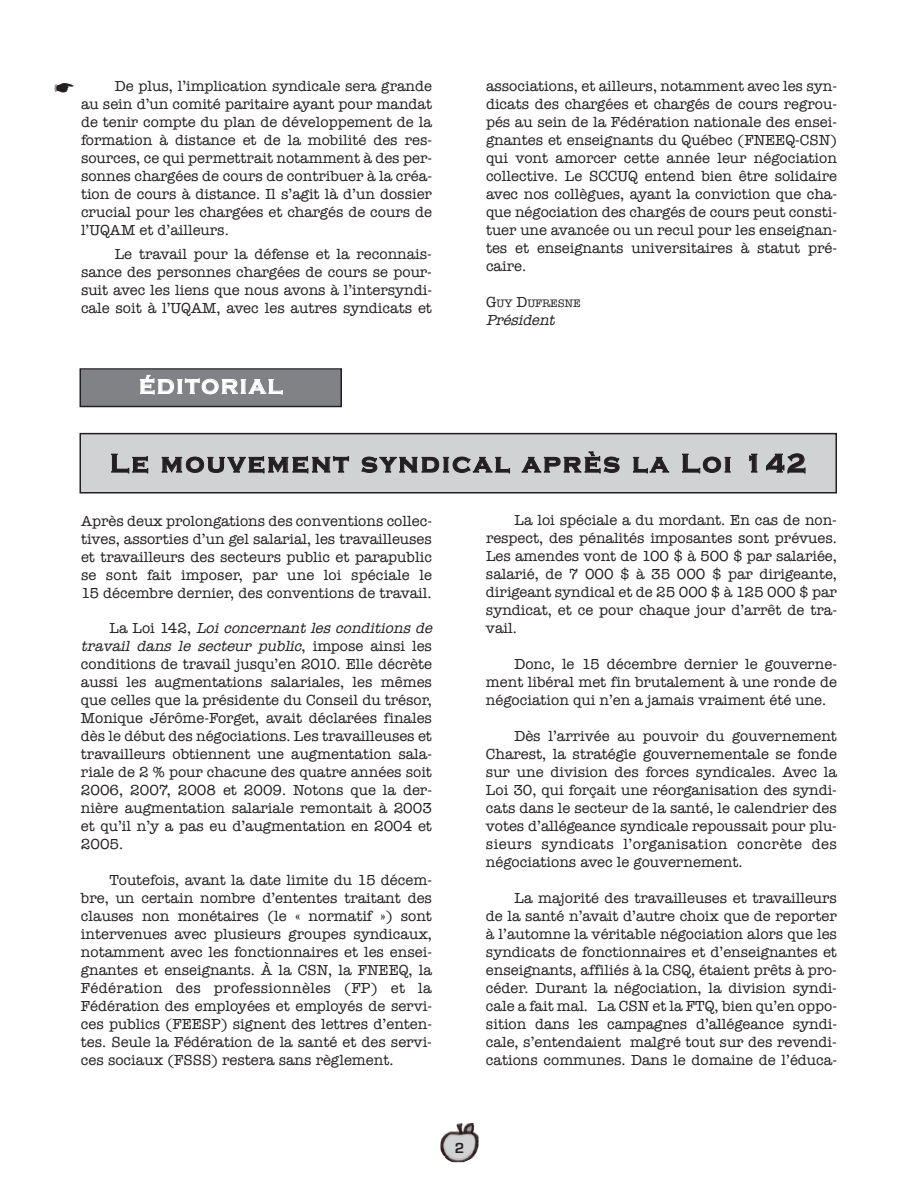
<style>
.page{position:relative;width:918px;height:1188px;background:#fff}
.page>*{position:absolute;margin:0;border:0;box-sizing:border-box;transform-origin:0 0}
.t1{font:700 27px "Copperplate Gothic";letter-spacing:.085em;color:#231f20}
.t2{font:700 21px "Copperplate Gothic";letter-spacing:.09em;color:#fff}
.t3{font:700 15.15px "Eurostile";color:#231f20}
.t4{font:15px/18px "American Typewriter";color:#231f20;text-align:justify}
.t5{font:italic 15px "American Typewriter";color:#231f20}
.t6{font:11.25px "American Typewriter";letter-spacing:-.01em;color:#231f20}
.s1{font-size:15px}
.s2{font-style:italic}
</style>
<div class="page">
<svg style="left:440px;top:1123px;width:39px;height:40px"></svg>
<div style="left:81px;top:370px;width:259px;height:36px;background:#808285"></div>
<div style="left:80px;top:368px;width:262px;height:39px;border:2px solid #231f20"></div>
<div style="left:81px;top:434px;width:755px;height:58px;background:#d1d2d4"></div>
<div style="left:80px;top:433px;width:757px;height:61px;border:2px solid #231f20"></div>
<p class="t4" style="left:81px;top:77px;width:353px;text-indent:34px">De plus, l’implication syndicale sera grande au sein d’un comité paritaire ayant pour mandat de tenir compte du plan de développement de la formation à distance et de la mobilité des res&shy;sources, ce qui permettrait notamment à des per&shy;sonnes chargées de cours de contribuer à la créa&shy;tion de cours à distance. Il s’agit là d’un dossier crucial pour les chargées et chargés de cours de l’UQAM et d’ailleurs.</p>
<p class="t4" style="left:81px;top:245px;width:353px;text-indent:34px">Le travail pour la défense et la reconnais&shy;sance des personnes chargées de cours se pour&shy;suit avec les liens que nous avons à l’intersyndi&shy;cale soit à l’UQAM, avec les autres syndicats et</p>
<h2 class="t2" style="left:139px;top:374px;width:145px">ÉDITORIAL</h2>
<p class="t4" style="left:486px;top:77px;width:353px">associations, et ailleurs, notamment avec les syn&shy;dicats des chargées et chargés de cours regrou&shy;pés au sein de la Fédération nationale des ensei&shy;gnantes et enseignants du Québec (FNEEQ-CSN) qui vont amorcer cette année leur négociation collective. Le SCCUQ entend bien être solidaire avec nos collègues, ayant la conviction que cha&shy;que négociation des chargés de cours peut consti&shy;tuer une avancée ou un recul pour les enseignan&shy;tes et enseignants universitaires à statut pré&shy;caire.</p>
<p class="t6" style="left:486px;top:297px;width:96px"><span class="s1">G</span>UY <span class="s1">D</span>UFRESNE</p>
<p class="t5" style="left:486px;top:312px;width:74px">Président</p>
<h1 class="t1" style="left:110px;top:447px;width:698px">Le mouvement syndical après la Loi 142</h1>
<p class="t4" style="left:81px;top:512px;width:353px">Après deux prolongations des conventions collec&shy;tives, assorties d’un gel salarial, les travailleuses et travailleurs des secteurs public et parapublic se sont fait imposer, par une loi spéciale le 15 décembre dernier, des conventions de travail.</p>
<p class="t4" style="left:81px;top:619px;width:356px;text-align:left;text-indent:29px">L a L o i 14 2 , <span class="s2">Loi concernant les conditions de travail dans le secteur public</span>, i m p o s e a i n s i l e s conditions de travail jusqu’en 2010. Elle décrète aussi les augmentations salariales, les mêmes que celles que la présidente du Conseil du trésor, Monique Jérôme-Forget, avait déclarées finales dès le début des négociations. Les travailleuses et travailleurs obtiennent une augmentation sala&shy;riale de 2 % pour chacune des quatre années soit 2006, 2007, 2008 et 2009. Notons que la der&shy;nière augmentation salariale remontait à 2003 et qu’il n’y a pas eu d’augmentation en 2004 et 2005.</p>
<p class="t4" style="left:81px;top:871px;width:353px;text-indent:28px">Toutefois, avant la date limite du 15 décem&shy;bre, un certain nombre d’ententes traitant des clauses non monétaires (le « normatif ») sont intervenues avec plusieurs groupes syndicaux, notamment avec les fonctionnaires et les ensei&shy;gnantes et enseignants. À la CSN, la FNEEQ, la Fédération des professionnèles (FP) et la Fédération des employées et employés de servi&shy;ces publics (FEESP) signent des lettres d’enten&shy;tes. Seule la Fédération de la santé et des servi&shy;ces sociaux (FSSS) restera sans règlement.</p>
<p class="t4" style="left:486px;top:511px;width:353px;text-indent:29px">La loi spéciale a du mordant. En cas de non&shy;respect, des pénalités imposantes sont prévues.<br>Les amendes vont de 100 $ à 500 $ par salariée, salarié, de 7 000 $ à 35 000 $ par dirigeante, dirigeant syndical et de 25 000 $ à 125 000 $ par syndicat, et ce pour chaque jour d’arrêt de tra&shy;vail.</p>
<p class="t4" style="left:486px;top:655px;width:353px;text-indent:28px">Donc, le 15 décembre dernier le gouverne&shy;ment libéral met fin brutalement à une ronde de négociation qui n’en a jamais vraiment été une.</p>
<p class="t4" style="left:486px;top:727px;width:353px;text-indent:29px">Dès l’arrivée au pouvoir du gouvernement Charest, la stratégie gouvernementale se fonde sur une division des forces syndicales. Avec la Loi 30, qui forçait une réorganisation des syndi&shy;cats dans le secteur de la santé, le calendrier des votes d’allégeance syndicale repoussait pour plu&shy;sieurs syndicats l’organisation concrète des négociations avec le gouvernement.</p>
<p class="t4" style="left:486px;top:889px;width:353px;text-indent:28px">La majorité des travailleuses et travailleurs de la santé n’avait d’autre choix que de reporter à l’automne la véritable négociation alors que les syndicats de fonctionnaires et d’enseignantes et enseignants, affiliés à la CSQ, étaient prêts à pro&shy;céder. Durant la négociation, la division syndi&shy;cale a fait mal. La CSN et la FTQ, bien qu’en oppo&shy;sition dans les campagnes d’allégeance syndi&shy;cale, s’entendaient malgré tout sur des revendi&shy;cations communes. Dans le domaine de l’éduca-</p>
<p class="t3" style="left:455px;top:1139px;width:11px">2</p>
</div>
